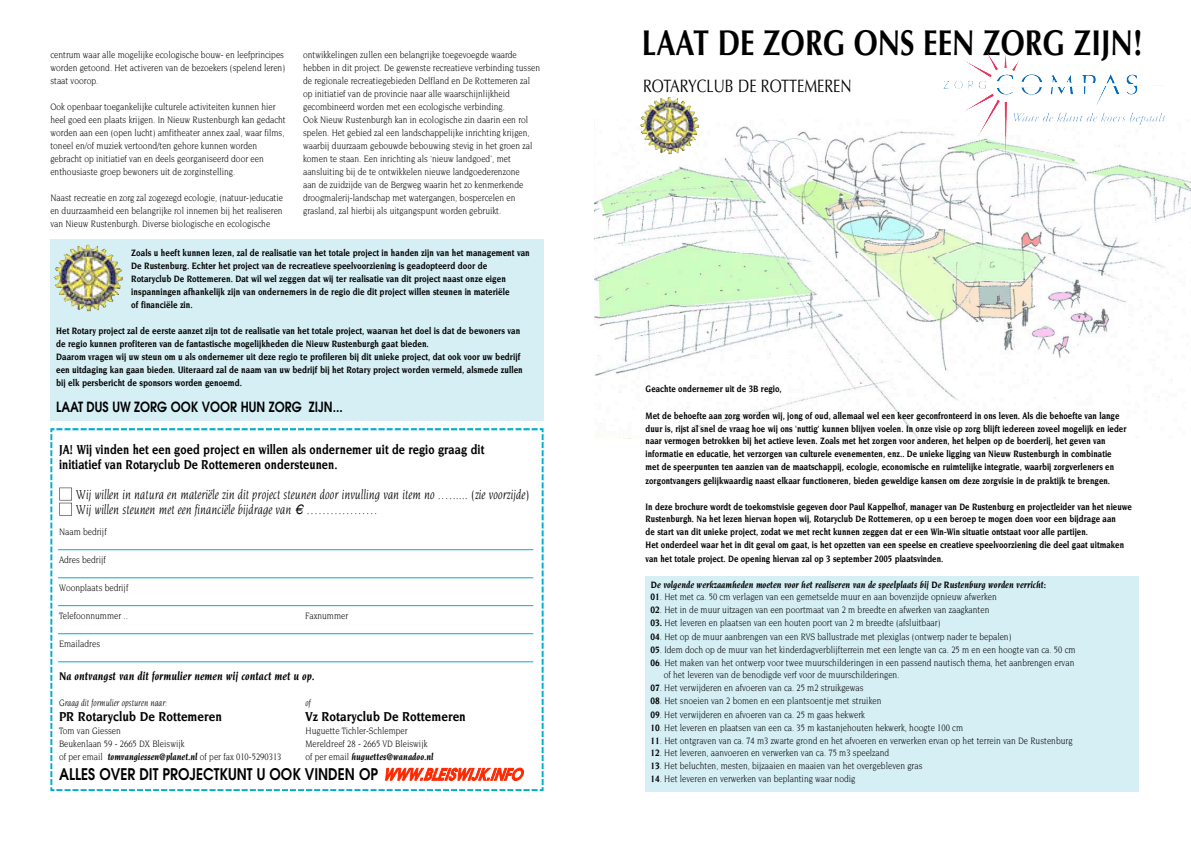
<style>
.page{position:relative;width:1191px;height:842px;background:#fff}
.page>*{position:absolute;margin:0;border:0;box-sizing:border-box;transform-origin:0 0}
.t1{font:700 36px "Optima";color:#000;scale:.8 1}
.t2{font:18px "Optima";color:#000;scale:.8 1}
.t3{font:600 16px "Avant Garde";color:#000;scale:.85 1}
.t4{font:italic 14px/15.1px "Novarese";color:#000;scale:.85 1}
.t5{font:700 14px/14.9px "Novarese";color:#000;scale:.8 1}
.t6{font:700 14px "Novarese";color:#000;scale:.85 1}
.t7{font:600 14px "Avant Garde";color:#000;scale:.85 1}
.t8{font:italic 700 12px "Novarese";color:#000;scale:.85 1}
.t9{font:10px/13px "Novarese";color:#000;scale:.85 1}
.t10{font:700 10px/13px "Novarese";color:#000;scale:.8 1}
.t11{font:700 10px/13px "Novarese";color:#000;scale:.82 1}
.t12{font:italic 700 10px "Novarese";color:#000;scale:.85 1}
.t13{font:italic 10px "Novarese";color:#000;scale:.85 1}
.s1{font-family:"Euro Classic"}
.s2{font-weight:700;font-style:italic}
.s3{font-style:italic;color:#ff2800}
.s4{font-weight:700}
</style>
<div class="page">
<div style="left:50px;top:240px;width:494px;height:181px;background:#d5eff5"></div>
<div style="left:646px;top:576px;width:493px;height:216px;background:#d5eff5"></div>
<img style="left:594px;top:119px;width:597px;height:319px">
<img style="left:668px;top:97px;width:31px;height:43px">
<svg style="left:50px;top:428px;width:494px;height:363px"></svg>
<img style="left:86px;top:245px;width:37px;height:41px">
<svg style="left:59px;top:488px;width:13px;height:28px"></svg>
<img style="left:965px;top:53px;width:42px;height:18px">
<p class="t9" style="left:50px;top:49px;width:278px;text-align:justify">centrum waar alle mogelijke ecologische bouw- en leefprincipes worden getoond. Het activeren van de bezoekers (spelend leren) staat voorop.</p>
<p class="t9" style="left:50px;top:101px;width:278px">Ook openbaar toegankelijke culturele activiteiten kunnen hier heel goed een plaats krijgen. In Nieuw Rustenburgh kan gedacht worden aan een (open lucht) amfitheater annex zaal, waar films, toneel en/of muziek vertoond/ten gehore kunnen worden gebracht op initiatief van en deels georganiseerd door een enthousiaste groep bewoners uit de zorginstelling.</p>
<p class="t9" style="left:50px;top:192px;width:275px;text-align:justify">Naast recreatie en zorg zal zogezegd ecologie, (natuur-)educatie en duurzaamheid een belangrijke rol innemen bij het realiseren van Nieuw Rustenburgh. Diverse biologische en ecologische</p>
<p class="t9" style="left:303px;top:49px;width:280px">ontwikkelingen zullen een belangrijke toegevoegde waarde hebben in dit project. De gewenste recreatieve verbinding tussen de regionale recreatiegebieden Delfland en De Rottemeren zal op initiatief van de provincie naar alle waarschijnlijkheid gecombineerd worden met een ecologische verbinding.<br>Ook Nieuw Rustenburgh kan in ecologische zin daarin een rol spelen. Het gebied zal een landschappelijke inrichting krijgen, waarbij duurzaam gebouwde bebouwing stevig in het groen zal komen te staan. Een inrichting als ‘nieuw landgoed’, met aansluiting bij de te ontwikkelen nieuwe landgoederenzone<br>aan de zuidzijde van de Bergweg waarin het zo kenmerkende droogmalerij-landschap met watergangen, bospercelen en grasland, zal hierbij als uitgangspunt worden gebruikt.</p>
<p class="t11" style="left:131px;top:247px;width:488px">Zoals u heeft kunnen lezen, zal de realisatie van het totale project in handen zijn van het management van De Rustenburg. Echter het project van de recreatieve speelvoorziening is geadopteerd door de Rotaryclub De Rottemeren. Dat wil wel zeggen dat wij ter realisatie van dit project naast onze eigen inspanningen afhankelijk zijn van ondernemers in de regio die dit project willen steunen in materiële<br>of financiële zin.</p>
<p class="t11" style="left:56px;top:325px;width:571px">Het Rotary project zal de eerste aanzet zijn tot de realisatie van het totale project, waarvan het doel is dat de bewoners van de regio kunnen profiteren van de fantastische mogelijkheden die Nieuw Rustenburgh gaat bieden.<br>Daarom vragen wij uw steun om u als ondernemer uit deze regio te profileren bij dit unieke project, dat ook voor uw bedrijf een uitdaging kan gaan bieden. Uiteraard zal de naam van uw bedrijf bij het Rotary project worden vermeld, alsmede zullen bij elk persbericht de sponsors worden genoemd.</p>
<h3 class="t7" style="left:56px;top:402px;width:339px">LAAT DUS UW ZORG OOK VOOR HUN ZORG ZIJN...</h3>
<h3 class="t5" style="left:59px;top:443px;width:533px">JA! Wij vinden het een goed project en willen als ondernemer uit de regio graag dit initiatief van Rotaryclub De Rottemeren ondersteunen.</h3>
<h3 class="t4" style="left:76px;top:488px;width:534px">Wij willen in natura en materiële zin dit project steunen door invulling van item no .…..... (zie voorzijde)<br>Wij willen steunen met een financiële bijdrage van <span class="s1">g</span>………………</h3>
<p class="t9" style="left:59px;top:526px;width:58px">Naam bedrijf</p>
<p class="t9" style="left:59px;top:554px;width:57px">Adres bedrijf</p>
<p class="t9" style="left:59px;top:582px;width:83px">Woonplaats bedrijf</p>
<p class="t9" style="left:59px;top:610px;width:82px">Telefoonnummer ..</p>
<p class="t9" style="left:305px;top:610px;width:52px">Faxnummer</p>
<p class="t9" style="left:59px;top:638px;width:50px">Emailadres</p>
<p class="t8" style="left:59px;top:671px;width:302px">Na ontvangst van dit formulier nemen wij contact met u op.</p>
<p class="t13" style="left:59px;top:699px;width:129px">Graag dit formulier opsturen naar:</p>
<h3 class="t6" style="left:59px;top:711px;width:193px">PR Rotaryclub De Rottemeren</h3>
<p class="t9" style="left:59px;top:725px;width:263px">Tom van Giessen<br>Beukenlaan 59 - 2665 DX Bleiswijk<br>of per email <span class="s2">tomvangiessen@planet.nl</span> of per fax 010-5290313</p>
<h3 class="t3" style="left:59px;top:768px;width:546px">ALLES OVER DIT PROJECTKUNT U OOK VINDEN OP <span class="s3">WWW.BLEISWIJK.INFO</span></h3>
<p class="t13" style="left:306px;top:699px;width:8px">of</p>
<h3 class="t6" style="left:306px;top:711px;width:190px">Vz Rotaryclub De Rottemeren</h3>
<p class="t9" style="left:306px;top:725px;width:152px">Huguette Tichler-Schlemper<br>Mereldreef 28 - 2665 VD Bleiswijk of per email <span class="s2">huguettes@wanadoo.nl</span></p>
<h1 class="t1" style="left:642px;top:28px;width:627px">LAAT DE ZORG ONS EEN ZORG ZIJN!</h1>
<h2 class="t2" style="left:643px;top:78px;width:262px">ROTARYCLUB DE ROTTEMEREN</h2>
<p class="t10" style="left:646px;top:383px;width:172px">Geachte ondernemer uit de 3B regio,</p>
<p class="t10" style="left:646px;top:409px;width:603px">Met de behoefte aan zorg worden wij, jong of oud, allemaal wel een keer geconfronteerd in ons leven. Als die behoefte van lange duur is, rijst al snel de vraag hoe wij ons 'nuttig' kunnen blijven voelen. In onze visie op zorg blijft iedereen zoveel mogelijk en ieder naar vermogen betrokken bij het actieve leven. Zoals met het zorgen voor anderen, het helpen op de boerderij, het geven van informatie en educatie, het verzorgen van culturele evenementen, enz.. De unieke ligging van Nieuw Rustenburgh in combinatie met de speerpunten ten aanzien van de maatschappij, ecologie, economische en ruimtelijke integratie, waarbij zorgverleners en zorgontvangers gelijkwaardig naast elkaar functioneren, bieden geweldige kansen om deze zorgvisie in de praktijk te brengen.</p>
<p class="t10" style="left:646px;top:500px;width:610px">In deze brochure wordt de toekomstvisie gegeven door Paul Kappelhof, manager van De Rustenburg en projectleider van het nieuwe Rustenburgh. Na het lezen hiervan hopen wij, Rotaryclub De Rottemeren, op u een beroep te mogen doen voor een bijdrage aan<br>de start van dit unieke project, zodat we met recht kunnen zeggen dat er een Win-Win situatie ontstaat voor alle partijen.<br>Het onderdeel waar het in dit geval om gaat, is het opzetten van een speelse en creatieve speelvoorziening die deel gaat uitmaken van het totale project. De opening hiervan zal op 3 september 2005 plaatsvinden.</p>
<p class="t12" style="left:651px;top:580px;width:467px">De volgende werkzaamheden moeten voor het realiseren van de speelplaats bij De Rustenburg worden verricht:</p>
<p class="t9" style="left:650px;top:591px;width:409px"><span class="s4">01</span>. Het met ca. 50 cm verlagen van een gemetselde muur en aan bovenzijde opnieuw afwerken</p>
<p class="t9" style="left:650px;top:604px;width:400px"><span class="s4">02</span>. Het in de muur uitzagen van een poortmaat van 2 m breedte en afwerken van zaagkanten</p>
<p class="t9" style="left:650px;top:617px;width:343px"><span class="s4">03.</span> Het leveren en plaatsen van een houten poort van 2 m breedte (afsluitbaar)</p>
<p class="t9" style="left:650px;top:630px;width:426px"><span class="s4">04</span>. Het op de muur aanbrengen van een RVS ballustrade met plexiglas (ontwerp nader te bepalen)</p>
<p class="t9" style="left:650px;top:643px;width:502px"><span class="s4">05</span>. Idem doch op de muur van het kinderdagverblijfterrein met een lengte van ca. 25 m en een hoogte van ca. 50 cm</p>
<p class="t9" style="left:664px;top:656px;width:485px;text-indent:-13px"><span class="s4">06</span>. Het maken van het ontwerp voor twee muurschilderingen in een passend nautisch thema, het aanbrengen ervan of het leveren van de benodigde verf voor de muurschilderingen.</p>
<p class="t9" style="left:650px;top:682px;width:252px"><span class="s4">07</span>. Het verwijderen en afvoeren van ca. 25 m2 struikgewas</p>
<p class="t9" style="left:650px;top:695px;width:273px"><span class="s4">08</span>. Het snoeien van 2 bomen en een plantsoentje met struiken</p>
<p class="t9" style="left:650px;top:708px;width:254px"><span class="s4">09</span>. Het verwijderen en afvoeren van ca. 25 m gaas hekwerk</p>
<p class="t9" style="left:650px;top:721px;width:369px"><span class="s4">10</span>. Het leveren en plaatsen van een ca. 35 m kastanjehouten hekwerk, hoogte 100 cm</p>
<p class="t9" style="left:650px;top:734px;width:498px"><span class="s2">11</span>. Het ontgraven van ca. 74 m3 zwarte grond en het afvoeren en verwerken ervan op het terrein van De Rustenburg</p>
<p class="t9" style="left:650px;top:747px;width:283px"><span class="s4">12</span>. Het leveren, aanvoeren en verwerken van ca. 75 m3 speelzand</p>
<p class="t9" style="left:650px;top:760px;width:322px"><span class="s4">13</span>. Het beluchten, mesten, bijzaaien en maaien van het overgebleven gras</p>
<p class="t9" style="left:650px;top:773px;width:243px"><span class="s4">14</span>. Het leveren en verwerken van beplanting waar nodig</p>
</div>
